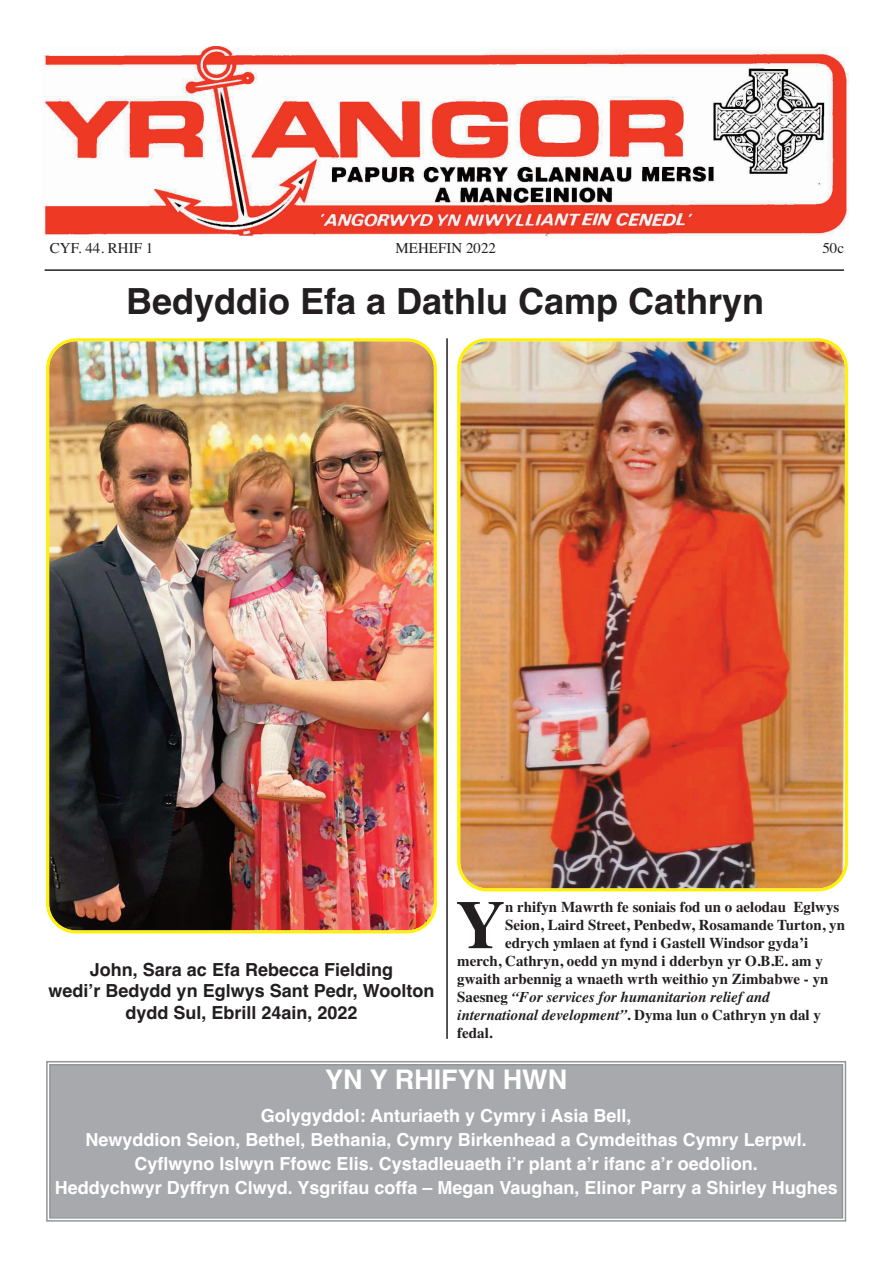
<style>
.page{position:relative;width:893px;height:1263px;background:#fff}
.page>*{position:absolute;margin:0;border:0;box-sizing:border-box;transform-origin:0 0}
.t1{font:700 68.25px "Times";color:#231f20}
.t2{font:700 36px "Helvetica";color:#231f20}
.t3{font:700 27px "Helvetica";color:#fff}
.t4{font:700 18px "Helvetica";color:#fff}
.t5{font:700 18px/21.6px "Helvetica";color:#231f20;text-align:center}
.t6{font:700 15px "Times";color:#231f20}
.t7{font:italic 700 15px "Times";color:#231f20}
.t8{font:15px "Times";color:#231f20}
.s1{font-style:normal}
</style>
<div class="page">
<img style="left:44px;top:47px;width:805px;height:190px">
<hr style="left:45px;top:269px;width:799px;height:2px;background:#231f20">
<img style="left:457px;top:338px;width:391px;height:553px">
<img style="left:46px;top:338px;width:391px;height:595px">
<div style="left:46px;top:1061px;width:801px;height:161px;background:#a8a9ad"></div>
<hr style="left:446px;top:338px;width:2px;height:701px;background:#231f20">
<p class="t8" style="left:50px;top:242px;width:105px">CYF. 44. RHIF 1</p>
<p class="t8" style="left:396px;top:242px;width:102px">MEHEFIN 2022</p>
<p class="t8" style="left:822px;top:242px;width:23px">50c</p>
<p class="t2" style="left:126px;top:288px;width:640px">Bedyddio Efa a Dathlu Camp Cathryn</p>
<p class="t1" style="left:456px;top:900px;width:51px">Y</p>
<p class="t6" style="left:505px;top:902px;width:336px">n rhifyn Mawrth fe soniais fod un o aelodau Eglwys</p>
<p class="t6" style="left:505px;top:920px;width:341px">Seion, Laird Street, Penbedw, Rosamande Turton, yn</p>
<p class="t6" style="left:505px;top:938px;width:304px">edrych ymlaen at fynd i Gastell Windsor gyda’i</p>
<p class="t6" style="left:457px;top:956px;width:367px">merch, Cathryn, oedd yn mynd i dderbyn yr O.B.E. am y</p>
<p class="t6" style="left:457px;top:974px;width:373px">gwaith arbennig a wnaeth wrth weithio yn Zimbabwe - yn</p>
<p class="t7" style="left:457px;top:992px;width:314px"><span class="s1">Saesneg</span> “For services for humanitarion relief and</p>
<p class="t7" style="left:457px;top:1010px;width:365px">international development”<span class="s1">. Dyma lun o Cathryn yn dal y</span></p>
<p class="t6" style="left:457px;top:1028px;width:37px">fedal.</p>
<p class="t3" style="left:325px;top:1069px;width:244px">YN Y RHIFYN HWN</p>
<p class="t4" style="left:261px;top:1109px;width:372px">Golygyddol: Anturiaeth y Cymry i Asia Bell,</p>
<p class="t4" style="left:86px;top:1133px;width:723px">Newyddion Seion, Bethel, Bethania, Cymry Birkenhead a Cymdeithas Cymry Lerpwl.</p>
<p class="t4" style="left:135px;top:1157px;width:625px">Cyflwyno Islwyn Ffowc Elis. Cystadleuaeth i’r plant a’r ifanc a’r oedolion.</p>
<p class="t4" style="left:55px;top:1181px;width:784px">Heddychwyr Dyffryn Clwyd. Ysgrifau coffa – Megan Vaughan, Elinor Parry a Shirley Hughes</p>
<p class="t5" style="left:90px;top:960px;width:305px">John, Sara ac Efa Rebecca Fielding</p>
<p class="t5" style="left:49px;top:982px;width:387px">wedi’r Bedydd yn Eglwys Sant Pedr, Woolton dydd Sul, Ebrill 24ain, 2022</p>
</div>
